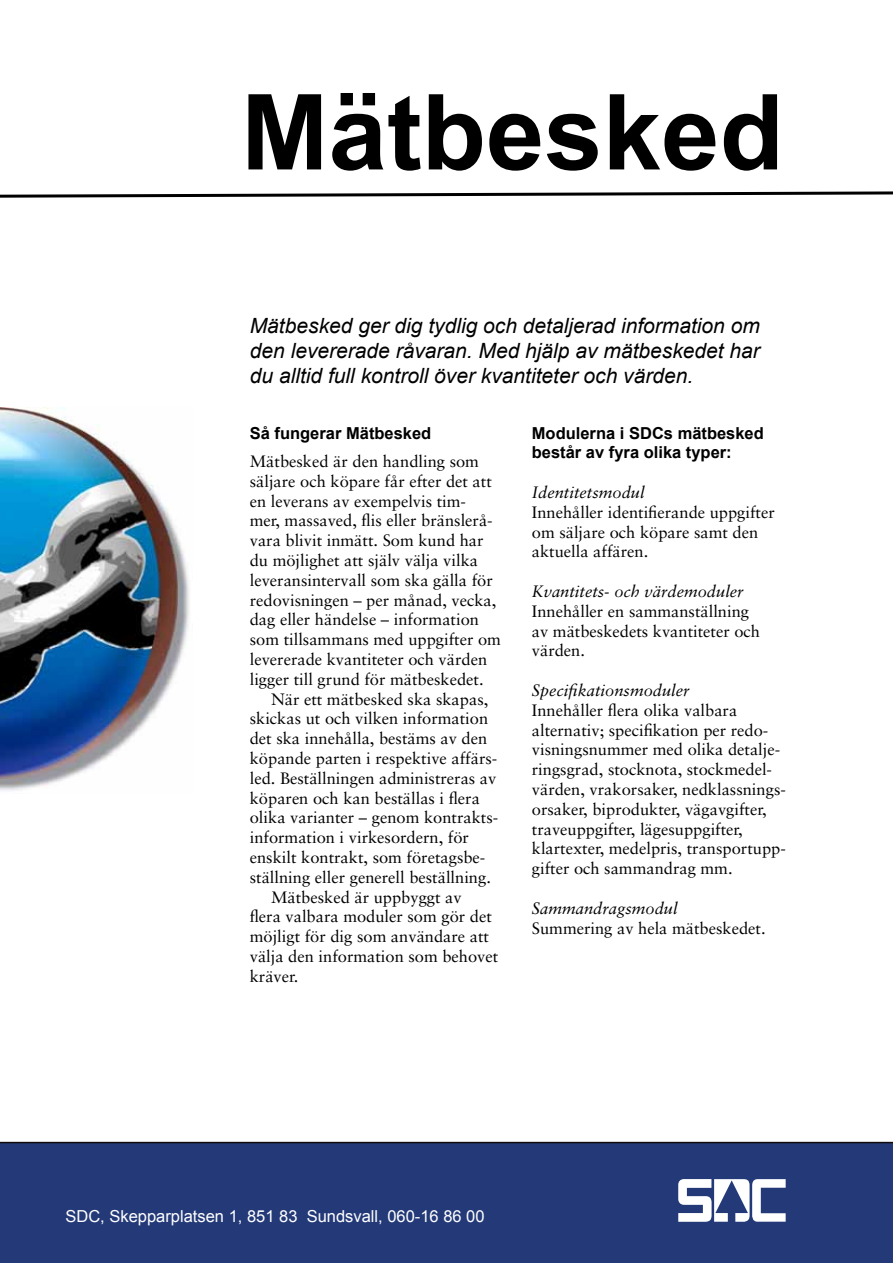
<style>
.page{position:relative;width:893px;height:1263px;background:#fff}
.page>*{position:absolute;margin:0;border:0;box-sizing:border-box;transform-origin:0 0}
.t1{font:700 105px "Arial";color:#000}
.t2{font:italic 21px/25.2px "Arial";color:#000;text-align:justify}
.t3{font:16.5px/19.8px "Sabon";color:#000}
.t4{font:italic 16.5px "Sabon";color:#000}
.t5{font:700 16.5px/19.8px "Arial";color:#000}
.t6{font:16.5px "Arial";color:#fff}
</style>
<div class="page">
<div style="left:0;top:1142px;width:893px;height:121px;background:#243a78"></div>
<img style="left:0;top:407px;width:189px;height:384px">
<svg style="left:0;top:191px;width:893px;height:7px"></svg>
<svg style="left:678px;top:1179px;width:108px;height:43px"></svg>
<h1 class="t1" style="left:241px;top:63px;width:544px">Mätbesked</h1>
<p class="t2" style="left:250px;top:313px;width:512px">Mätbesked ger dig tydlig och detaljerad information om den levererade råvaran. Med hjälp av mätbeskedet har du alltid full kontroll över kvantiteter och värden.</p>
<p class="t5" style="left:250px;top:423px;width:183px">Så fungerar Mätbesked</p>
<p class="t3" style="left:250px;top:451px;width:253px">Mätbesked är den handling som säljare och köpare får efter det att en leverans av exempelvis tim-<br>mer, massaved, flis eller bränslerå&shy;vara blivit inmätt. Som kund har du möjlighet att själv välja vilka leveransintervall som ska gälla för redovisningen – per månad, vecka, dag eller händelse – information som tillsammans med uppgifter om levererade kvantiteter och värden ligger till grund för mätbeskedet.</p>
<p class="t3" style="left:271px;top:689px;width:219px">När ett mätbesked ska skapas,</p>
<p class="t3" style="left:250px;top:709px;width:240px">skickas ut och vilken information</p>
<p class="t3" style="left:250px;top:728px;width:239px">det ska innehålla, bestäms av den</p>
<p class="t3" style="left:250px;top:748px;width:249px">köpande parten i respektive affärs-</p>
<p class="t3" style="left:250px;top:768px;width:248px">led. Beställningen administreras av</p>
<p class="t3" style="left:250px;top:788px;width:232px">köparen och kan beställas i flera</p>
<p class="t3" style="left:250px;top:808px;width:250px">olika varianter – genom kontrakts-</p>
<p class="t3" style="left:250px;top:827px;width:221px">information i virkesordern, för</p>
<p class="t3" style="left:250px;top:847px;width:237px">enskilt kontrakt, som företagsbe-</p>
<p class="t3" style="left:250px;top:867px;width:243px">ställning eller generell beställning.</p>
<p class="t3" style="left:271px;top:887px;width:192px">Mätbesked är uppbyggt av</p>
<p class="t3" style="left:250px;top:907px;width:244px">flera valbara moduler som gör det</p>
<p class="t3" style="left:250px;top:926px;width:241px">möjligt för dig som användare att</p>
<p class="t3" style="left:250px;top:946px;width:250px">välja den information som behovet</p>
<p class="t3" style="left:250px;top:966px;width:50px">kräver.</p>
<p class="t5" style="left:532px;top:423px;width:233px">Modulerna i SDCs mätbesked består av fyra olika typer:</p>
<p class="t4" style="left:532px;top:483px;width:114px">Identitetsmodul</p>
<p class="t3" style="left:532px;top:502px;width:244px">Innehåller identifierande uppgifter om säljare och köpare samt den aktuella affären.</p>
<p class="t4" style="left:532px;top:582px;width:213px">Kvantitets- och värdemoduler</p>
<p class="t3" style="left:532px;top:601px;width:230px">Innehåller en sammanställning av mätbeskedets kvantiteter och värden.</p>
<p class="t4" style="left:532px;top:681px;width:159px">Specifikationsmoduler</p>
<p class="t3" style="left:532px;top:700px;width:256px">Innehåller flera olika valbara alternativ; specifikation per redo&shy;visningsnummer med olika detalje&shy;ringsgrad, stocknota, stockmedel&shy;värden, vrakorsaker, nedklassnings&shy;orsaker, biprodukter, vägavgifter, traveuppgifter, lägesuppgifter, klartexter, medelpris, transportupp&shy;gifter och sammandrag mm.</p>
<p class="t4" style="left:532px;top:898px;width:147px">Sammandragsmodul</p>
<p class="t3" style="left:532px;top:918px;width:235px">Summering av hela mätbeskedet.</p>
<p class="t6" style="left:65px;top:1205px;width:421px">SDC, Skepparplatsen 1, 851 83 Sundsvall, 060-16 86 00</p>
</div>
